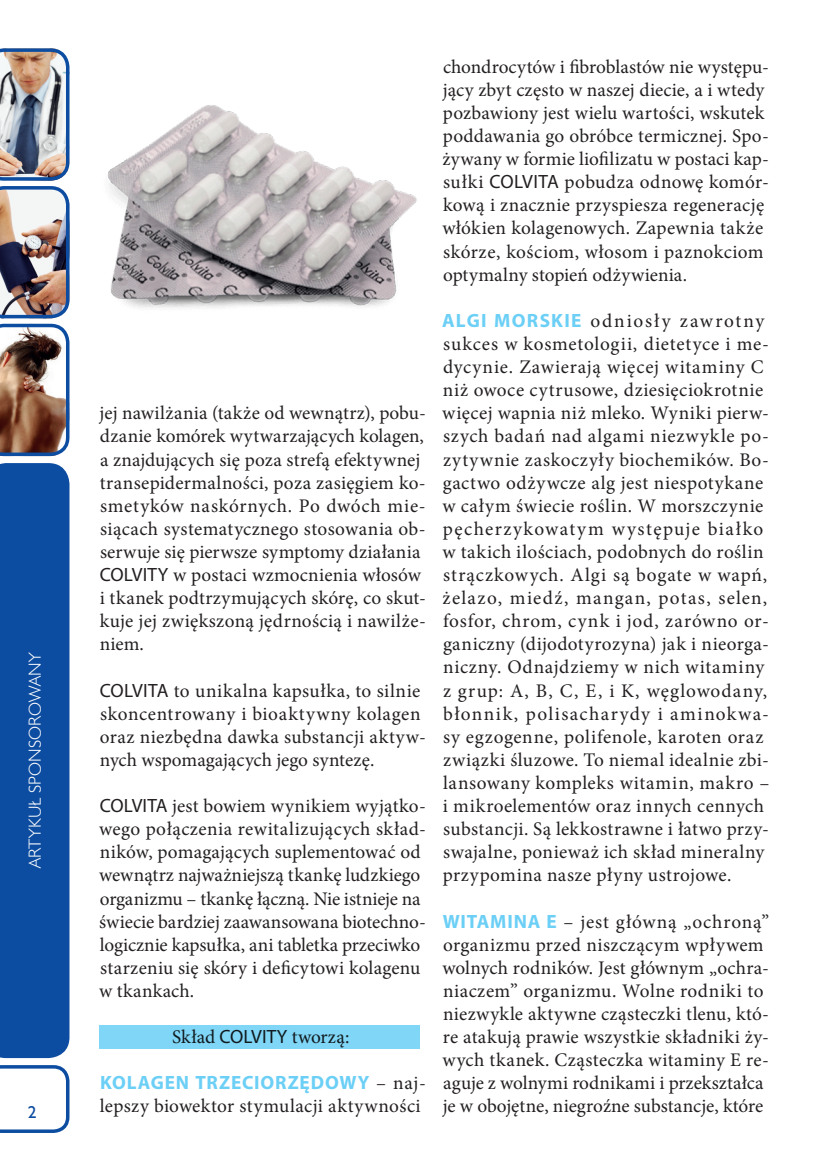
<style>
.page{position:relative;width:819px;height:1166px;background:#fff}
.page>*{position:absolute;margin:0;border:0;box-sizing:border-box;transform-origin:0 0}
.t1{font:19.25px/23.1px "Minion Pro";letter-spacing:.02em;color:#231f20}
.t2{font:700 19.25px "Myriad Pro";letter-spacing:.045em;color:#6bcff6}
.t3{font:17.5px "Humanst 521 Lt EU";letter-spacing:.01em;color:#fff}
.t4{font:17.5px "Humanst 521 EU";color:#0d4da1}
.s1{font-family:"Myriad Pro"}
.s2{font-family:"Minion Pro";font-weight:400;color:#231f20}
.s3{font-family:"Myriad Pro";font-weight:700;color:#6bcff6}
</style>
<div class="page">
<img style="left:0;top:48px;width:69px;height:270px">
<svg style="left:0;top:324px;width:69px;height:132px"></svg>
<svg style="left:0;top:1065px;width:69px;height:68px"></svg>
<div style="left:0;top:463px;width:69px;height:595px;background:#0d4da1"></div>
<img style="left:107px;top:105px;width:310px;height:203px">
<div style="left:99px;top:1025px;width:320px;height:23px;background:#80d6f7"></div>
<p class="t3" style="left:24px;top:868px;width:218px;rotate:-90deg">artykuł sponsorowany</p>
<p class="t4" style="left:28px;top:1101px;width:10px">2</p>
<p class="t1" style="left:100px;top:402px;width:328px">jej nawilżania (także od wewnątrz), pobu&shy;dzanie komórek wytwarzających kolagen, a znajdujących się poza strefą efektywnej transepidermalności, poza zasięgiem ko&shy;smetyków naskórnych. Po dwóch mie&shy;siącach systematycznego stosowania ob&shy;serwuje się pierwsze symptomy działania <span class="s1">COLVITY</span> w postaci wzmocnienia włosów i tkanek podtrzymujących skórę, co skut&shy;kuje jej zwiększoną jędrnością i nawilże&shy;niem.</p>
<p class="t1" style="left:100px;top:679px;width:327px"><span class="s1">COLVITA</span> to unikalna kapsułka, to silnie skoncentrowany i bioaktywny kolagen oraz niezbędna dawka substancji aktyw&shy;nych wspomagających jego syntezę.</p>
<p class="t1" style="left:99px;top:794px;width:328px"><span class="s1">COLVITA</span> jest bowiem wynikiem wyjątko&shy;wego połączenia rewitalizujących skład&shy;ników, pomagających suplementować od wewnątrz najważniejszą tkankę ludzkiego organizmu – tkankę łączną. Nie istnieje na świecie bardziej zaawansowana biotechno&shy;logicznie kapsułka, ani tabletka przeciwko starzeniu się skóry i deficytowi kolagenu w tkankach.</p>
<p class="t1" style="left:172px;top:1025px;width:179px">Skład <span class="s1">COLVITY</span> tworzą:</p>
<p class="t2" style="left:100px;top:1070px;width:327px">KOLAGEN TRZECIORZĘDOWY <span class="s2">– naj-</span></p>
<p class="t1" style="left:100px;top:1095px;width:322px">lepszy biowektor stymulacji aktywności</p>
<p class="t1" style="left:442px;top:55px;width:328px">chondrocytów i fibroblastów nie występu&shy;jący zbyt często w naszej diecie, a i wtedy pozbawiony jest wielu wartości, wskutek poddawania go obróbce termicznej. Spo&shy;żywany w formie liofilizatu w postaci kap&shy;sułki <span class="s1">COLVITA</span> pobudza odnowę komór&shy;kową i znacznie przyspiesza regenerację włókien kolagenowych. Zapewnia także skórze, kościom, włosom i paznokciom optymalny stopień odżywienia.</p>
<p class="t1" style="left:442px;top:309px;width:329px"><span class="s3">ALGI MORSKIE</span> odniosły zawrotny sukces w kosmetologii, dietetyce i me&shy;dycynie. Zawierają więcej witaminy C niż owoce cytrusowe, dziesięciokrotnie więcej wapnia niż mleko. Wyniki pierw&shy;szych badań nad algami niezwykle po&shy;zytywnie zaskoczyły biochemików. Bo&shy;gactwo odżywcze alg jest niespotykane w całym świecie roślin. W morszczynie pęcherzykowatym występuje białko w takich ilościach, podobnych do roślin strączkowych. Algi są bogate w wapń, żelazo, miedź, mangan, potas, selen, fosfor, chrom, cynk i jod, zarówno or&shy;ganiczny (dijodotyrozyna) jak i nieorga&shy;niczny. Odnajdziemy w nich witaminy z grup: A, B, C, E, i K, węglowodany, błonnik, polisacharydy i aminokwa&shy;sy egzogenne, polifenole, karoten oraz związki śluzowe. To niemal idealnie zbi&shy;lansowany kompleks witamin, makro – i mikroelementów oraz innych cennych substancji. Są lekkostrawne i łatwo przy&shy;swajalne, ponieważ ich skład mineralny przypomina nasze płyny ustrojowe.</p>
<p class="t1" style="left:442px;top:910px;width:328px"><span class="s3">WITAMINA E</span> – jest główną „ochroną” organizmu przed niszczącym wpływem wolnych rodników. Jest głównym „ochra&shy;niaczem” organizmu. Wolne rodniki to niezwykle aktywne cząsteczki tlenu, któ&shy;re atakują prawie wszystkie składniki ży&shy;wych tkanek. Cząsteczka witaminy E re&shy;aguje z wolnymi rodnikami i przekształca je w obojętne, niegroźne substancje, które</p>
</div>
